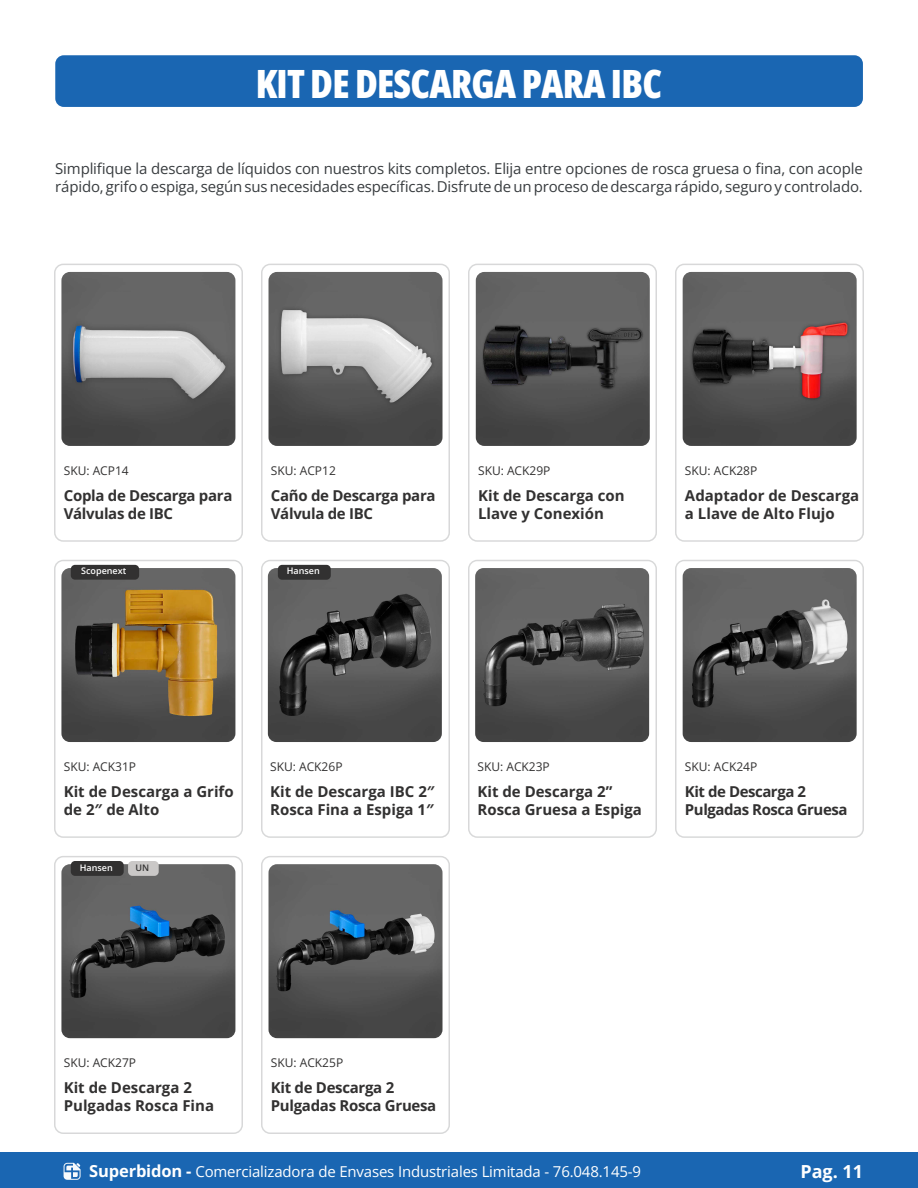
<style>
.page{position:relative;width:918px;height:1188px;background:#fff}
.page>*{position:absolute;margin:0;border:0;box-sizing:border-box;transform-origin:0 0}
.t1{font:800 39px "Open Sans Condensed";letter-spacing:-.02em;color:#fff}
.t2{font:700 18px "Open Sans";color:#fff}
.t3{font:15px/18px "Open Sans";letter-spacing:-.01em;color:#383c3f}
.t4{font:700 15px/18px "Open Sans";color:#323131}
.t5{font:700 15px/18px "Open Sans";letter-spacing:-.02em;color:#323131}
.t6{font:15px "Open Sans";letter-spacing:-.01em;color:#fff}
.t7{font:700 15px/18px "Open Sans";letter-spacing:-.03em;color:#323131}
.t8{font:12px "Open Sans";color:#323131}
.t9{font:600 9px "Open Sans";color:#fff}
.t10{font:600 9px "Open Sans";color:#323131}
.s1{font-weight:700;font-size:16.5px}
</style>
<div class="page">
<div style="left:675px;top:560px;width:189px;height:278px;border:2px solid #393d3f;border-radius:9px"></div>
<div style="left:468px;top:560px;width:189px;height:278px;border:2px solid #393d3f;border-radius:9px"></div>
<div style="left:675px;top:264px;width:189px;height:278px;border:2px solid #393d3f;border-radius:9px"></div>
<div style="left:0;top:1153px;width:918px;height:35px;background:#1a66b2"></div>
<svg style="left:64px;top:1163px;width:16px;height:17px"></svg>
<div style="left:55px;top:55px;width:808px;height:52px;background:#1a66b2;border-radius:9px"></div>
<div style="left:54px;top:264px;width:189px;height:278px;border:2px solid #393d3f;border-radius:9px"></div>
<img style="left:61px;top:272px;width:174px;height:174px">
<div style="left:261px;top:264px;width:189px;height:278px;border:2px solid #393d3f;border-radius:9px"></div>
<img style="left:269px;top:272px;width:174px;height:174px">
<div style="left:468px;top:264px;width:189px;height:278px;border:2px solid #393d3f;border-radius:9px"></div>
<img style="left:476px;top:272px;width:174px;height:174px">
<img style="left:683px;top:272px;width:174px;height:174px">
<div style="left:54px;top:560px;width:189px;height:278px;border:2px solid #393d3f;border-radius:9px"></div>
<img style="left:61px;top:568px;width:174px;height:174px">
<div style="left:71px;top:565px;width:68px;height:15px;background:#323131;border-radius:4px"></div>
<div style="left:54px;top:856px;width:189px;height:278px;border:2px solid #393d3f;border-radius:9px"></div>
<img style="left:61px;top:864px;width:174px;height:174px">
<div style="left:71px;top:861px;width:53px;height:15px;background:#323131;border-radius:4px"></div>
<div style="left:128px;top:861px;width:31px;height:15px;background:#cac8c7;border-radius:4px"></div>
<img style="left:683px;top:568px;width:174px;height:174px">
<div style="left:261px;top:560px;width:189px;height:278px;border:2px solid #393d3f;border-radius:9px"></div>
<img style="left:268px;top:568px;width:174px;height:174px">
<div style="left:278px;top:565px;width:53px;height:15px;background:#323131;border-radius:4px"></div>
<div style="left:261px;top:856px;width:189px;height:278px;border:2px solid #393d3f;border-radius:9px"></div>
<img style="left:269px;top:864px;width:174px;height:174px">
<img style="left:475px;top:568px;width:174px;height:174px">
<p class="t1" style="left:256px;top:54px;width:408px">KIT DE DESCARGA PARA IBC</p>
<p class="t3" style="left:55px;top:160px;width:809px">Simplifique la descarga de líquidos con nuestros kits completos. Elija entre opciones de rosca gruesa o fina, con acople rápido, grifo o espiga, según sus necesidades específicas. Disfrute de un proceso de descarga rápido, seguro y controlado.</p>
<p class="t8" style="left:64px;top:462px;width:67px">SKU: ACP14</p>
<p class="t5" style="left:64px;top:486px;width:170px">Copla de Descarga para<br>Válvulas de IBC</p>
<p class="t9" style="left:81px;top:565px;width:47px">Scopenext</p>
<p class="t8" style="left:271px;top:462px;width:67px">SKU: ACP12</p>
<p class="t5" style="left:271px;top:486px;width:166px">Caño de Descarga para<br>Válvula de IBC</p>
<p class="t9" style="left:287px;top:565px;width:34px">Hansen</p>
<p class="t8" style="left:478px;top:462px;width:74px">SKU: ACK29P</p>
<p class="t4" style="left:478px;top:486px;width:148px">Kit de Descarga con<br>Llave y Conexión</p>
<p class="t8" style="left:685px;top:462px;width:74px">SKU: ACK28P</p>
<p class="t4" style="left:685px;top:486px;width:176px">Adaptador de Descarga a Llave de Alto Flujo</p>
<p class="t8" style="left:64px;top:759px;width:74px">SKU: ACK31P</p>
<p class="t4" style="left:64px;top:782px;width:171px">Kit de Descarga a Grifo de 2″ de Alto</p>
<p class="t9" style="left:80px;top:861px;width:34px">Hansen</p>
<p class="t10" style="left:135px;top:861px;width:15px">UN</p>
<p class="t8" style="left:270px;top:759px;width:74px">SKU: ACK26P</p>
<p class="t4" style="left:270px;top:782px;width:166px">Kit de Descarga IBC 2″<br>Rosca Fina a Espiga 1″</p>
<p class="t8" style="left:477px;top:759px;width:74px">SKU: ACK23P</p>
<p class="t4" style="left:477px;top:782px;width:166px">Kit de Descarga 2”<br>Rosca Gruesa a Espiga</p>
<p class="t8" style="left:685px;top:759px;width:74px">SKU: ACK24P</p>
<p class="t7" style="left:685px;top:782px;width:164px">Kit de Descarga 2<br>Pulgadas Rosca Gruesa</p>
<p class="t8" style="left:64px;top:1055px;width:74px">SKU: ACK27P</p>
<p class="t4" style="left:64px;top:1078px;width:152px">Kit de Descarga 2<br>Pulgadas Rosca Fina</p>
<p class="t8" style="left:271px;top:1055px;width:74px">SKU: ACK25P</p>
<p class="t5" style="left:271px;top:1078px;width:167px">Kit de Descarga 2<br>Pulgadas Rosca Gruesa</p>
<p class="t6" style="left:89px;top:1161px;width:553px"><span class="s1">Superbidon -</span> Comercializadora de Envases Industriales Limitada - 76.048.145-9</p>
<p class="t2" style="left:800px;top:1159px;width:64px">Pag. 11</p>
</div>
